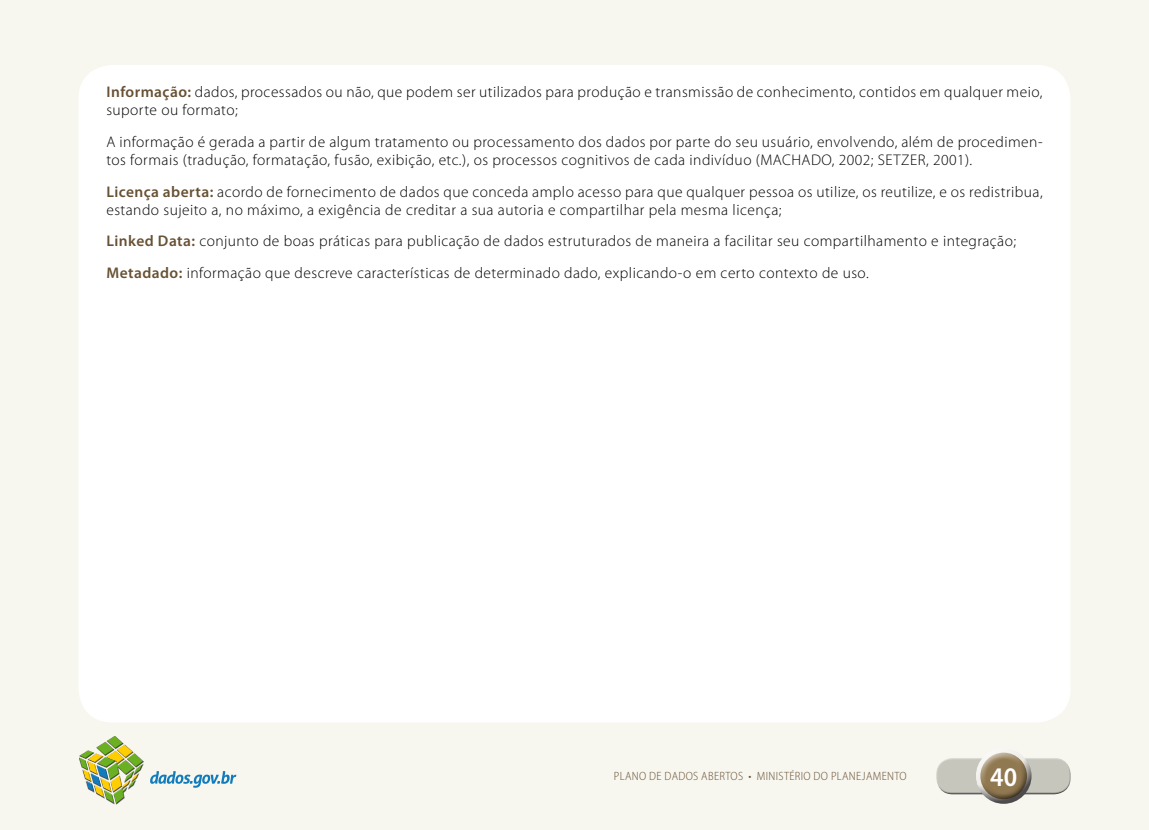
<style>
.page{position:relative;width:1149px;height:830px;background:#fff}
.page>*{position:absolute;margin:0;border:0;box-sizing:border-box;transform-origin:0 0}
.t1{font:600 semi-condensed 27px "Myriad Pro";color:#fff}
.texto{font:300 15.45px/18.6px "Myriad Pro";letter-spacing:.03em;color:#010000}
.t2{font:300 semi-condensed 12px "Myriad Pro";letter-spacing:.03em;color:#685134}
.s1{font-weight:600;color:#685134}
</style>
<div class="page">
<div style="left:1px;top:1px;width:1147px;height:828px;background:#f7f6ef"></div>
<div style="left:78px;top:65px;width:992px;height:657px;background:#fff;border-radius:34px"></div>
<div style="left:933px;top:754px;width:137px;height:31px;background:#fff;opacity:.75"></div>
<div style="left:935px;top:761px;width:136px;height:34px;background:#1a171c;opacity:.75"></div>
<div style="left:972px;top:745px;width:60px;height:42px;background:#fff;opacity:.75"></div>
<div style="left:972px;top:755px;width:60px;height:49px;background:#1a171c;opacity:.75"></div>
<div style="left:78px;top:735px;width:66px;height:67px;background:#fff;opacity:.75"></div>
<div style="left:78px;top:740px;width:66px;height:64px;background:#1a171c;opacity:.75"></div>
<svg style="left:150px;top:771px;width:86px;height:16px"></svg>
<p class="texto" style="left:106px;top:82px;width:937px"><span class="s1">Informação:</span> dados, processados ou não, que podem ser utilizados para produção e transmissão de conhecimento, contidos em qualquer meio, suporte ou formato;</p>
<p class="texto" style="left:106px;top:132px;width:937px">A informação é gerada a partir de algum tratamento ou processamento dos dados por parte do seu usuário, envolvendo, além de procedimen&shy;tos formais (tradução, formatação, fusão, exibição, etc.), os processos cognitivos de cada indivíduo (MACHADO, 2002; SETZER, 2001).</p>
<p class="texto" style="left:106px;top:182px;width:937px"><span class="s1">Licença aberta:</span> acordo de fornecimento de dados que conceda amplo acesso para que qualquer pessoa os utilize, os reutilize, e os redistribua, estando sujeito a, no máximo, a exigência de creditar a sua autoria e compartilhar pela mesma licença;</p>
<p class="texto" style="left:106px;top:232px;width:910px"><span class="s1">Linked Data:</span> conjunto de boas práticas para publicação de dados estruturados de maneira a facilitar seu compartilhamento e integração;</p>
<p class="texto" style="left:106px;top:263px;width:763px"><span class="s1">Metadado:</span> informação que descreve características de determinado dado, explicando-o em certo contexto de uso.</p>
<p class="t2" style="left:613px;top:769px;width:294px">PLANO DE DADOS ABERTOS • MINISTÉRIO DO PLANEJAMENTO</p>
<h1 class="t1" style="left:989px;top:761px;width:28px">40</h1>
</div>
